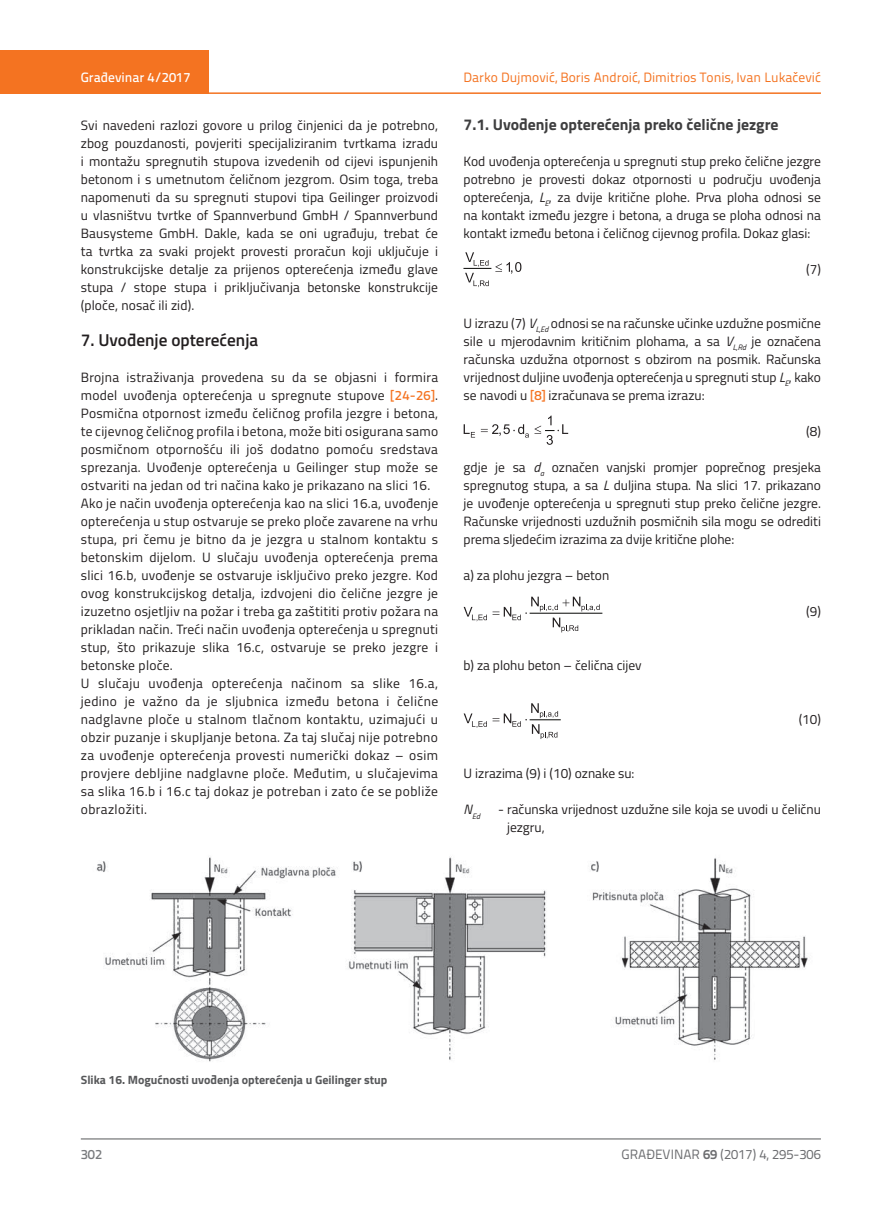
<style>
.page{position:relative;width:872px;height:1212px;background:#fff}
.page>*{position:absolute;margin:0;border:0;box-sizing:border-box;transform-origin:0 0}
.t1{font:600 17.25px "Titillium";color:#231f20}
.t2{font:700 15.75px "Titillium";color:#3e3e3f}
.t3{font:13.5px/18px "Titillium";letter-spacing:.02em;color:#231f20;text-align:justify}
.t4{font:13.5px/18px "Titillium";color:#231f20}
.t5{font:13.5px "Titillium Text 22 L";color:#f47321}
.t6{font:13.5px "Titillium Text 22 L";color:#6c6d70}
.t7{font:500 13.5px "Titillium Text 22 L";color:#fff}
.t8{font:500 13.5px "Titillium Text 22 L";color:#787a7d}
.t9{font:700 12px "Titillium";color:#57585a}
.t10{font:italic 7.8px "Titillium";color:#231f20}
.s1{font-family:"Titillium Text 22 L";font-weight:500;color:#f47321}
.s2{font-style:italic}
.s3{font-weight:700}
</style>
<div class="page">
<div style="left:0;top:50px;width:208px;height:44px;background:#f47321"></div>
<hr style="left:0;top:92px;width:821px;height:2px;background:#f47321">
<hr style="left:81px;top:1139px;width:740px;height:1px;background:#57585a">
<svg style="left:464px;top:252px;width:57px;height:35px"></svg>
<svg style="left:463px;top:424px;width:12px;height:13px"></svg>
<svg style="left:481px;top:416px;width:87px;height:29px"></svg>
<hr style="left:530px;top:613px;width:72px;height:1px;background:#040503">
<svg style="left:463px;top:597px;width:136px;height:35px"></svg>
<hr style="left:530px;top:719px;width:30px;height:1px;background:#040503">
<svg style="left:463px;top:703px;width:95px;height:36px"></svg>
<img style="left:96px;top:857px;width:712px;height:205px">
<p class="t7" style="left:81px;top:67px;width:111px">Građevinar 4/2017</p>
<p class="t3" style="left:81px;top:115px;width:359px">Svi navedeni razlozi govore u prilog činjenici da je potrebno, zbog pouzdanosti, povjeriti specijaliziranim tvrtkama izradu i montažu spregnutih stupova izvedenih od cijevi ispunjenih betonom i s umetnutom čeličnom jezgrom. Osim toga, treba napomenuti da su spregnuti stupovi tipa Geilinger proizvodi u vlasništvu tvrtke of Spannverbund GmbH / Spannverbund Bausysteme GmbH. Dakle, kada se oni ugrađuju, trebat će ta tvrtka za svaki projekt provesti proračun koji uključuje i konstrukcijske detalje za prijenos opterećenja između glave stupa / stope stupa i priključivanja betonske konstrukcije (ploče, nosač ili zid).</p>
<p class="t1" style="left:81px;top:327px;width:179px">7. Uvođenje opterećenja</p>
<p class="t3" style="left:81px;top:367px;width:359px;text-align:left">Brojna istraživanja provedena su da se objasni i formira model uvođenja opterećenja u spregnute stupove <span class="s1">[24-26]</span>.<br>Posmična otpornost između čeličnog profila jezgre i betona, te cijevnog čeličnog profila i betona, može biti osigurana samo posmičnom otpornošću ili još dodatno pomoću sredstava sprezanja. Uvođenje opterećenja u Geilinger stup može se ostvariti na jedan od tri načina kako je prikazano na slici 16.<br>Ako je način uvođenja opterećenja kao na slici 16.a, uvođenje opterećenja u stup ostvaruje se preko ploče zavarene na vrhu stupa, pri čemu je bitno da je jezgra u stalnom kontaktu s betonskim dijelom. U slučaju uvođenja opterećenja prema slici 16.b, uvođenje se ostvaruje isključivo preko jezgre. Kod ovog konstrukcijskog detalja, izdvojeni dio čelične jezgre je izuzetno osjetljiv na požar i treba ga zaštititi protiv požara na prikladan način. Treći način uvođenja opterećenja u spregnuti stup, što prikazuje slika 16.c, ostvaruje se preko jezgre i betonske ploče.<br>U slučaju uvođenja opterećenja načinom sa slike 16.a, jedino je važno da je sljubnica između betona i čelične nadglavne ploče u stalnom tlačnom kontaktu, uzimajući u obzir puzanje i skupljanje betona. Za taj slučaj nije potrebno za uvođenje opterećenja provesti numerički dokaz – osim provjere debljine nadglavne ploče. Međutim, u slučajevima sa slika 16.b i 16.c taj dokaz je potreban i zato će se pobliže obrazložiti.</p>
<p class="t5" style="left:463px;top:68px;width:359px">Darko Dujmović, Boris Androić, Dimitrios Tonis, Ivan Lukačević</p>
<p class="t2" style="left:463px;top:112px;width:316px">7.1. Uvođenje opterećenja preko čelične jezgre</p>
<p class="t3" style="left:463px;top:151px;width:359px">Kod uvođenja opterećenja u spregnuti stup preko čelične jezgre potrebno je provesti dokaz otpornosti u području uvođenja opterećenja, <span class="s2">L</span><sub>E</sub>, za dvije kritične plohe. Prva ploha odnosi se na kontakt između jezgre i betona, a druga se ploha odnosi na kontakt između betona i čeličnog cijevnog profila. Dokaz glasi:</p>
<p class="t3" style="left:806px;top:259px;width:16px">(7)</p>
<p class="t3" style="left:463px;top:313px;width:359px">U izrazu (7) <span class="s2">V</span><sub>L,Ed</sub> odnosi se na računske učinke uzdužne posmične sile u mjerodavnim kritičnim plohama, a sa <span class="s2">V</span><sub>L,Rd</sub> je označena računska uzdužna otpornost s obzirom na posmik. Računska vrijednost duljine uvođenja opterećenja u spregnuti stup <span class="s2">L</span><sub>E</sub>, kako se navodi u <span class="s1">[8]</span> izračunava se prema izrazu:</p>
<p class="t3" style="left:806px;top:421px;width:16px">(8)</p>
<p class="t3" style="left:463px;top:457px;width:359px">gdje je sa <span class="s2">d</span><sub>a</sub> označen vanjski promjer poprečnog presjeka spregnutog stupa, a sa <span class="s2">L</span> duljina stupa. Na slici 17. prikazano je uvođenje opterećenja u spregnuti stup preko čelične jezgre.<br>Računske vrijednosti uzdužnih posmičnih sila mogu se odrediti prema sljedećim izrazima za dvije kritične plohe:</p>
<p class="t4" style="left:463px;top:565px;width:147px">a) za plohu jezgra – beton</p>
<p class="t3" style="left:806px;top:601px;width:16px">(9)</p>
<p class="t4" style="left:463px;top:656px;width:180px">b) za plohu beton – čelična cijev</p>
<p class="t3" style="left:798px;top:710px;width:24px">(10)</p>
<p class="t4" style="left:463px;top:764px;width:172px">U izrazima (9) i (10) oznake su:</p>
<p class="t10" style="left:463px;top:810px;width:18px"><sup>N</sup>Ed</p>
<p class="t4" style="left:507px;top:800px;width:315px;text-indent:-9px">- računska vrijednost uzdužne sile koja se uvodi u čeličnu jezgru,</p>
<p class="t9" style="left:81px;top:1071px;width:308px">Slika 16. Mogućnosti uvođenja opterećenja u Geilinger stup</p>
<p class="t8" style="left:81px;top:1144px;width:23px">302</p>
<p class="t6" style="left:621px;top:1144px;width:201px">GRAĐEVINAR <span class="s3">69</span> (2017) 4, 295-306</p>
</div>
